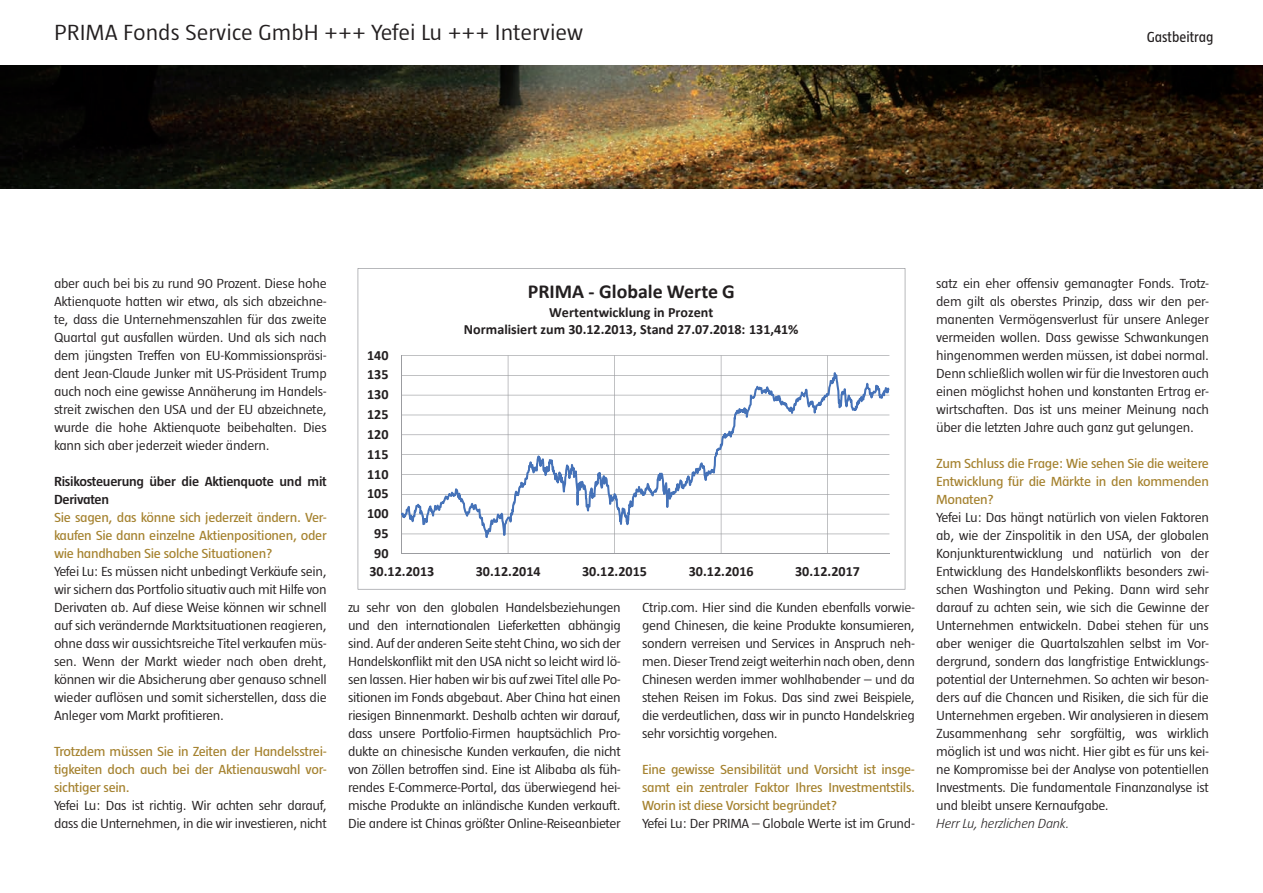
<style>
.page{position:relative;width:1263px;height:893px;background:#fff}
.page>*{position:absolute;margin:0;border:0;box-sizing:border-box;transform-origin:0 0}
.t1{font:300 22.5px "Taz";color:#231f20;scale:1.12 1}
.t2{font:700 19.8px "Calibri";color:#231f20}
.t3{font:15px "Taz";color:#231f20}
.t4{font:700 14.1px/17.1px "Calibri";color:#231f20;text-align:center}
.t5{font:300 13.5px/18px "Taz";letter-spacing:-.025em;color:#231f20;text-align:justify;scale:1.12 1}
.t6{font:13.5px/18px "Taz";letter-spacing:-.02em;color:#a5822f;text-align:justify;scale:1.12 1}
.t7{font:600 13.5px/18px "Taz";letter-spacing:-.02em;color:#231f20;scale:1.12 1}
.t8{font:italic 300 13.5px "Taz";letter-spacing:-.02em;color:#231f20;scale:1.12 1}
</style>
<div class="page">
<img style="left:0;top:66px;width:1263px;height:122px">
<svg style="left:358px;top:268px;width:547px;height:322px"></svg>
<h1 class="t1" style="left:54px;top:20px;width:474px">PRIMA Fonds Service GmbH +++ Yefei Lu +++ Interview</h1>
<p class="t3" style="left:1147px;top:29px;width:68px">Gastbeitrag</p>
<p class="t5" style="left:54px;top:275px;width:245px">aber auch bei bis zu rund 90 Prozent. Diese hohe Aktienquote hatten wir etwa, als sich abzeichne&shy;te, dass die Unternehmenszahlen für das zweite Quartal gut ausfallen würden. Und als sich nach dem jüngsten Treffen von EU-Kommissionspräsi&shy;dent Jean-Claude Junker mit US-Präsident Trump auch noch eine gewisse Annäherung im Handels&shy;streit zwischen den USA und der EU abzeichnete, wurde die hohe Aktienquote beibehalten. Dies kann sich aber jederzeit wieder ändern.</p>
<p class="t7" style="left:54px;top:473px;width:245px">Risikosteuerung über die Aktienquote und mit<br>Derivaten</p>
<p class="t6" style="left:54px;top:509px;width:245px">Sie sagen, das könne sich jederzeit ändern. Ver&shy;kaufen Sie dann einzelne Aktienpositionen, oder wie handhaben Sie solche Situationen?</p>
<p class="t5" style="left:54px;top:563px;width:245px">Yefei Lu: Es müssen nicht unbedingt Verkäufe sein, wir sichern das Portfolio situativ auch mit Hilfe von Derivaten ab. Auf diese Weise können wir schnell auf sich verändernde Marktsituationen reagieren, ohne dass wir aussichtsreiche Titel verkaufen müs&shy;sen. Wenn der Markt wieder nach oben dreht, können wir die Absicherung aber genauso schnell wieder auflösen und somit sicherstellen, dass die Anleger vom Markt profitieren.</p>
<p class="t6" style="left:54px;top:743px;width:245px">Trotzdem müssen Sie in Zeiten der Handelsstrei&shy;tigkeiten doch auch bei der Aktienauswahl vor&shy;sichtiger sein.</p>
<p class="t5" style="left:54px;top:797px;width:245px">Yefei Lu: Das ist richtig. Wir achten sehr darauf, dass die Unternehmen, in die wir investieren, nicht</p>
<p class="t4" style="left:367px;top:348px;width:23px">140</p>
<p class="t4" style="left:367px;top:367px;width:23px">135</p>
<p class="t4" style="left:367px;top:387px;width:23px">130</p>
<p class="t4" style="left:367px;top:407px;width:23px">125</p>
<p class="t4" style="left:367px;top:427px;width:23px">120</p>
<p class="t4" style="left:367px;top:447px;width:23px">115</p>
<p class="t4" style="left:367px;top:467px;width:23px">110</p>
<p class="t4" style="left:367px;top:486px;width:23px">105</p>
<p class="t4" style="left:367px;top:506px;width:23px">100</p>
<p class="t4" style="left:374px;top:526px;width:16px">95</p>
<p class="t4" style="left:374px;top:546px;width:16px">90</p>
<h2 class="t2" style="left:528px;top:284px;width:209px">PRIMA - Globale Werte G</h2>
<p class="t4" style="left:464px;top:305px;width:336px">Wertentwicklung in Prozent<br>Normalisiert zum 30.12.2013, Stand 27.07.2018: 131,41%</p>
<p class="t4" style="left:369px;top:564px;width:66px">30.12.2013</p>
<p class="t4" style="left:476px;top:564px;width:66px">30.12.2014</p>
<p class="t4" style="left:582px;top:564px;width:66px">30.12.2015</p>
<p class="t4" style="left:689px;top:564px;width:66px">30.12.2016</p>
<p class="t4" style="left:795px;top:564px;width:66px">30.12.2017</p>
<p class="t5" style="left:348px;top:599px;width:245px">zu sehr von den globalen Handelsbeziehungen und den internationalen Lieferketten abhängig sind. Auf der anderen Seite steht China, wo sich der Handelskonflikt mit den USA nicht so leicht wird lö&shy;sen lassen. Hier haben wir bis auf zwei Titel alle Po&shy;sitionen im Fonds abgebaut. Aber China hat einen riesigen Binnenmarkt. Deshalb achten wir darauf, dass unsere Portfolio-Firmen hauptsächlich Pro&shy;dukte an chinesische Kunden verkaufen, die nicht von Zöllen betroffen sind. Eine ist Alibaba als füh&shy;rendes E-Commerce-Portal, das überwiegend hei&shy;mische Produkte an inländische Kunden verkauft.<br>Die andere ist Chinas größter Online-Reiseanbieter</p>
<p class="t5" style="left:642px;top:598px;width:245px">Ctrip.com. Hier sind die Kunden ebenfalls vorwie&shy;gend Chinesen, die keine Produkte konsumieren, sondern verreisen und Services in Anspruch neh&shy;men. Dieser Trend zeigt weiterhin nach oben, denn Chinesen werden immer wohlhabender – und da stehen Reisen im Fokus. Das sind zwei Beispiele, die verdeutlichen, dass wir in puncto Handelskrieg sehr vorsichtig vorgehen.</p>
<p class="t6" style="left:642px;top:760px;width:245px">Eine gewisse Sensibilität und Vorsicht ist insge&shy;samt ein zentraler Faktor Ihres Investmentstils.<br>Worin ist diese Vorsicht begründet?</p>
<p class="t5" style="left:642px;top:814px;width:245px">Yefei Lu: Der PRIMA – Globale Werte ist im Grund-</p>
<p class="t5" style="left:936px;top:274px;width:245px">satz ein eher offensiv gemanagter Fonds. Trotz&shy;dem gilt als oberstes Prinzip, dass wir den per&shy;manenten Vermögensverlust für unsere Anleger vermeiden wollen. Dass gewisse Schwankungen hingenommen werden müssen, ist dabei normal.<br>Denn schließlich wollen wir für die Investoren auch einen möglichst hohen und konstanten Ertrag er&shy;wirtschaften. Das ist uns meiner Meinung nach über die letzten Jahre auch ganz gut gelungen.</p>
<p class="t6" style="left:936px;top:454px;width:245px">Zum Schluss die Frage: Wie sehen Sie die weitere Entwicklung für die Märkte in den kommenden Monaten?</p>
<p class="t5" style="left:936px;top:508px;width:245px">Yefei Lu: Das hängt natürlich von vielen Faktoren ab, wie der Zinspolitik in den USA, der globalen Konjunkturentwicklung und natürlich von der Entwicklung des Handelskonflikts besonders zwi&shy;schen Washington und Peking. Dann wird sehr darauf zu achten sein, wie sich die Gewinne der Unternehmen entwickeln. Dabei stehen für uns aber weniger die Quartalszahlen selbst im Vor&shy;dergrund, sondern das langfristige Entwicklungs&shy;potential der Unternehmen. So achten wir beson&shy;ders auf die Chancen und Risiken, die sich für die Unternehmen ergeben. Wir analysieren in diesem Zusammenhang sehr sorgfältig, was wirklich möglich ist und was nicht. Hier gibt es für uns kei&shy;ne Kompromisse bei der Analyse von potentiellen Investments. Die fundamentale Finanzanalyse ist und bleibt unsere Kernaufgabe.</p>
<p class="t8" style="left:936px;top:816px;width:121px">Herr Lu, herzlichen Dank.</p>
</div>
